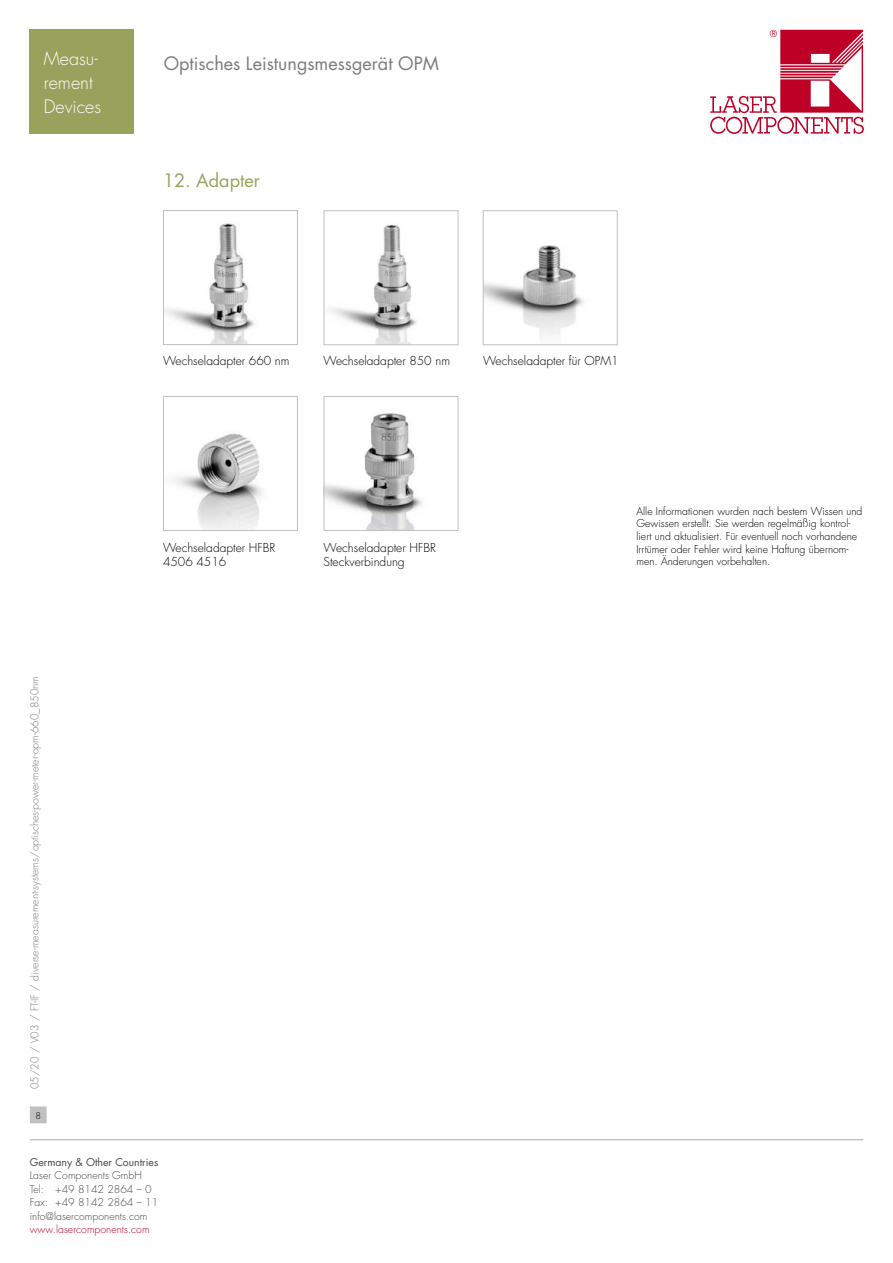
<style>
.page{position:relative;width:893px;height:1263px;background:#fff}
.page>*{position:absolute;margin:0;border:0;box-sizing:border-box;transform-origin:0 0}
.t1{font:18px "Futura Std";color:#7c7c7c}
.t2{font:300 18px/24px "Futura Std";color:#fff}
.t3{font:18px "Futura Std";color:#98a25d}
.t4{font:300 12px/14.4px "Futura Std";color:#000}
.t5{font:300 10.5px/12.6px "Futura Std";color:#000}
.t6{font:300 10.5px "Futura Std";color:#7c7c7c}
.t7{font:300 10.5px/13.5px "Futura Std";color:#484848}
.t8{font:300 10.5px "Futura Std";color:#be0027}
.t9{font:10.5px "Futura Std";color:#484848}
.t10{font:300 9px "Futura Std";color:#000}
</style>
<div class="page">
<svg style="left:710px;top:30px;width:153px;height:104px"></svg>
<hr style="left:30px;top:1139px;width:833px;height:1px;background:#c0c0c0">
<div style="left:31px;top:1107px;width:15px;height:16px;background:#c0c0c0"></div>
<div style="left:30px;top:1106px;width:17px;height:17px;border:1px solid #c0c0c0"></div>
<img style="left:165px;top:223px;width:90px;height:120px">
<div style="left:163px;top:210px;width:135px;height:135px;border:1px solid #c0c0c0"></div>
<img style="left:328px;top:224px;width:89px;height:119px">
<div style="left:324px;top:210px;width:134px;height:135px;border:1px solid #c0c0c0"></div>
<img style="left:485px;top:245px;width:98px;height:91px">
<div style="left:483px;top:210px;width:135px;height:135px;border:1px solid #c0c0c0"></div>
<img style="left:173px;top:433px;width:89px;height:96px">
<div style="left:163px;top:396px;width:135px;height:135px;border:1px solid #c0c0c0"></div>
<img style="left:326px;top:413px;width:96px;height:116px">
<div style="left:324px;top:396px;width:134px;height:135px;border:1px solid #c0c0c0"></div>
<div style="left:30px;top:30px;width:104px;height:104px;background:#98a25d"></div>
<h1 class="t2" style="left:44px;top:47px;width:59px">Measu&shy;rement<br>Devices</h1>
<h1 class="t1" style="left:164px;top:52px;width:277px">Optisches Leistungsmessgerät OPM</h1>
<h1 class="t3" style="left:163px;top:169px;width:98px">12. Adapter</h1>
<p class="t4" style="left:163px;top:353px;width:128px">Wechseladapter 660 nm</p>
<p class="t4" style="left:324px;top:353px;width:128px">Wechseladapter 850 nm</p>
<p class="t4" style="left:483px;top:353px;width:137px">Wechseladapter für OPM1</p>
<p class="t6" style="left:28px;top:1089px;width:415px;rotate:-90deg">05/20 / V03 / FT-IF / diverse-measurement-systems/optisches-power-meter-opm-660_850nm</p>
<p class="t10" style="left:35px;top:1110px;width:7px">8</p>
<p class="t4" style="left:163px;top:540px;width:114px">Wechseladapter HFBR<br>4506 4516</p>
<p class="t4" style="left:324px;top:540px;width:114px">Wechseladapter HFBR<br>Steckverbindung</p>
<p class="t9" style="left:30px;top:1155px;width:130px">Germany &amp; Other Countries</p>
<p class="t7" style="left:30px;top:1169px;width:130px">Laser Components GmbH<br>Tel: +49 8142 2864 – 0<br>Fax: +49 8142 2864 – 11 info@lasercomponents.com</p>
<p class="t8" style="left:30px;top:1223px;width:121px">www.lasercomponents.com</p>
<p class="t5" style="left:636px;top:505px;width:228px">Alle Informationen wurden nach bestem Wissen und Gewissen erstellt. Sie werden regelmäßig kontrol&shy;liert und aktualisiert. Für eventuell noch vorhandene Irrtümer oder Fehler wird keine Haftung übernom&shy;men. Änderungen vorbehalten.</p>
</div>
